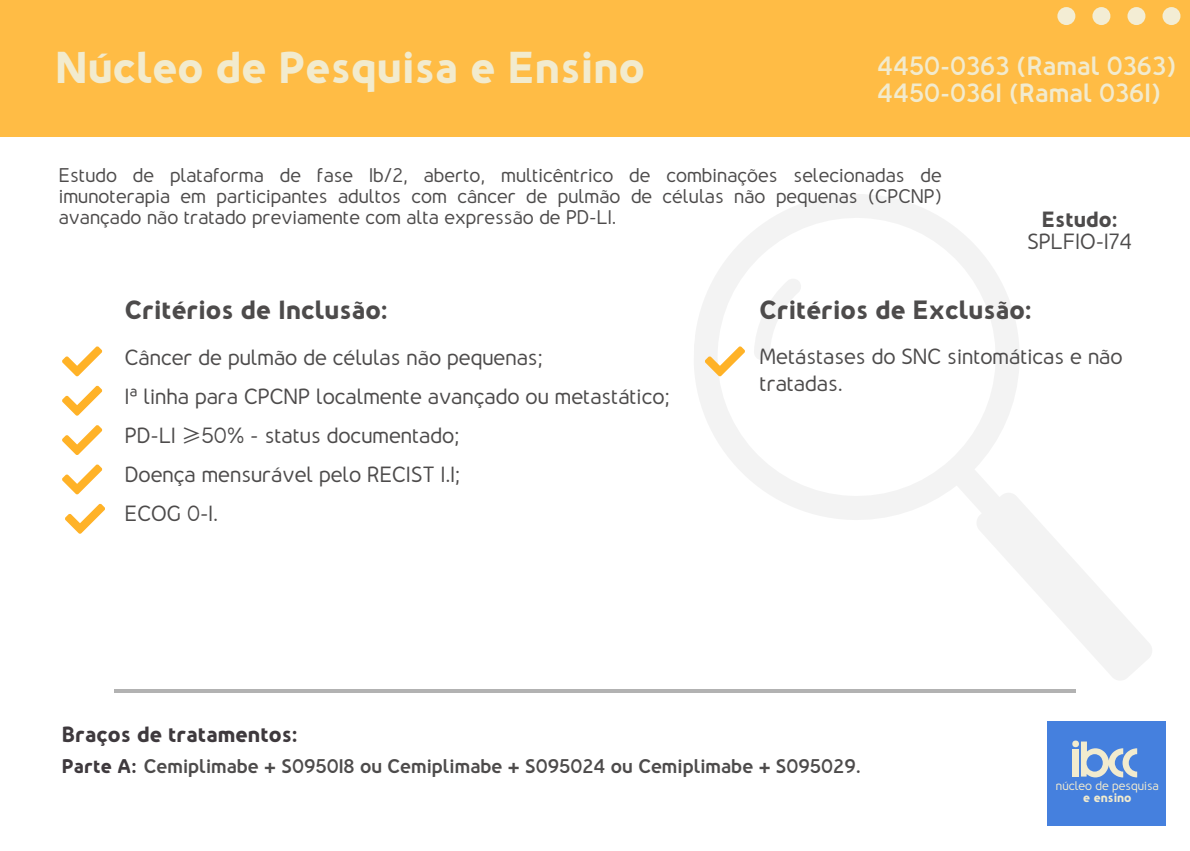
<style>
.page{position:relative;width:1190px;height:851px;background:#fff}
.page>*{position:absolute;margin:0;border:0;box-sizing:border-box;transform-origin:0 0}
.t1{font:800 40.6px "Nevo";color:#f2ebce}
.t2{font:800 24px "Nevo";color:#4d4b4b}
.t3{font:700 24px/27px "Nevo";color:#f2ebce}
.t4{font:500 20px/27px "Nevo";color:#4d4b4b}
.t5{font:800 20px "Nevo";color:#3e393d}
.t6{font:500 18px/21px "Nevo";color:#4d4b4b;text-align:justify}
.t7{font:700 18px "Nevo";color:#4d4b4b}
.t8{font:500 11.4px "Nevo";color:#f2ebce}
.t9{font:800 11.4px "Nevo";color:#f2ebce}
.s1{font-weight:800}
.s2{font-family:"Noto Sans CJ Ksc";font-weight:400}
.s3{font-weight:800;color:#3e393d}
</style>
<div class="page">
<div style="left:1047px;top:721px;width:118px;height:104px;background:#4580de"></div>
<svg style="left:1072px;top:740px;width:65px;height:37px"></svg>
<div style="left:0;top:0;width:1190px;height:137px;background:#ffbc45"></div>
<div style="left:1127px;top:7px;width:18px;height:18px;background:#f2ebce;border-radius:50%"></div>
<div style="left:1162px;top:7px;width:18px;height:18px;background:#f2ebce;border-radius:50%"></div>
<div style="left:1057px;top:7px;width:18px;height:18px;background:#f2ebce;border-radius:50%"></div>
<div style="left:1092px;top:7px;width:18px;height:18px;background:#f2ebce;border-radius:50%"></div>
<svg style="left:694px;top:194px;width:458px;height:486px"></svg>
<svg style="left:62px;top:346px;width:40px;height:30px"></svg>
<svg style="left:62px;top:385px;width:40px;height:30px"></svg>
<svg style="left:65px;top:503px;width:40px;height:30px"></svg>
<svg style="left:62px;top:425px;width:40px;height:30px"></svg>
<svg style="left:704px;top:346px;width:41px;height:30px"></svg>
<hr style="left:114px;top:689px;width:962px;height:3px;background:#b2b2b2">
<svg style="left:62px;top:464px;width:40px;height:30px"></svg>
<h2 class="t1" style="left:55px;top:51px;width:591px">Núcleo de Pesquisa e Ensino</h2>
<h4 class="t3" style="left:877px;top:55px;width:300px">4450-0363 (Ramal 0363)<br>4450-0361 (Ramal 0361)</h4>
<h4 class="t6" style="left:59px;top:167px;width:884px">Estudo de plataforma de fase 1b/2, aberto, multicêntrico de combinações selecionadas de imunoterapia em participantes adultos com câncer de pulmão de células não pequenas (CPCNP) avançado não tratado previamente com alta expressão de PD-L1.</h4>
<h4 class="t4" style="left:1027px;top:210px;width:106px;line-height:22.4px;text-align:center"><span class="s1">Estudo:<br></span>SPLFIO-174</h4>
<h4 class="t2" style="left:125px;top:301px;width:264px">Critérios de Inclusão:</h4>
<h4 class="t2" style="left:759px;top:301px;width:274px">Critérios de Exclusão:</h4>
<h1 class="t4" style="left:125px;top:346px;width:419px">Câncer de pulmão de células não pequenas;</h1>
<h2 class="t4" style="left:125px;top:385px;width:546px">1ª linha para CPCNP localmente avançado ou metastático;</h2>
<h5 class="t4" style="left:125px;top:424px;width:336px">PD-L1 <span class="s2">≥</span>50% - status documentado;</h5>
<p class="t4" style="left:125px;top:463px;width:337px">Doença mensurável pelo RECIST 1.1;</p>
<p class="t4" style="left:125px;top:502px;width:95px">ECOG 0-1.</p>
<h4 class="t5" style="left:62px;top:726px;width:237px">Braços de tratamentos:</h4>
<p class="t4" style="left:759px;top:345px;width:364px">Metástases do SNC sintomáticas e não tratadas.</p>
<h2 class="t7" style="left:62px;top:759px;width:800px"><span class="s3">Parte A:</span> Cemiplimabe + S095018 ou Cemiplimabe + S095024 ou Cemiplimabe + S095029.</h2>
<h3 class="t8" style="left:1055px;top:781px;width:105px">núcleo de pesquisa</h3>
<p class="t9" style="left:1083px;top:793px;width:50px">e ensino</p>
</div>
